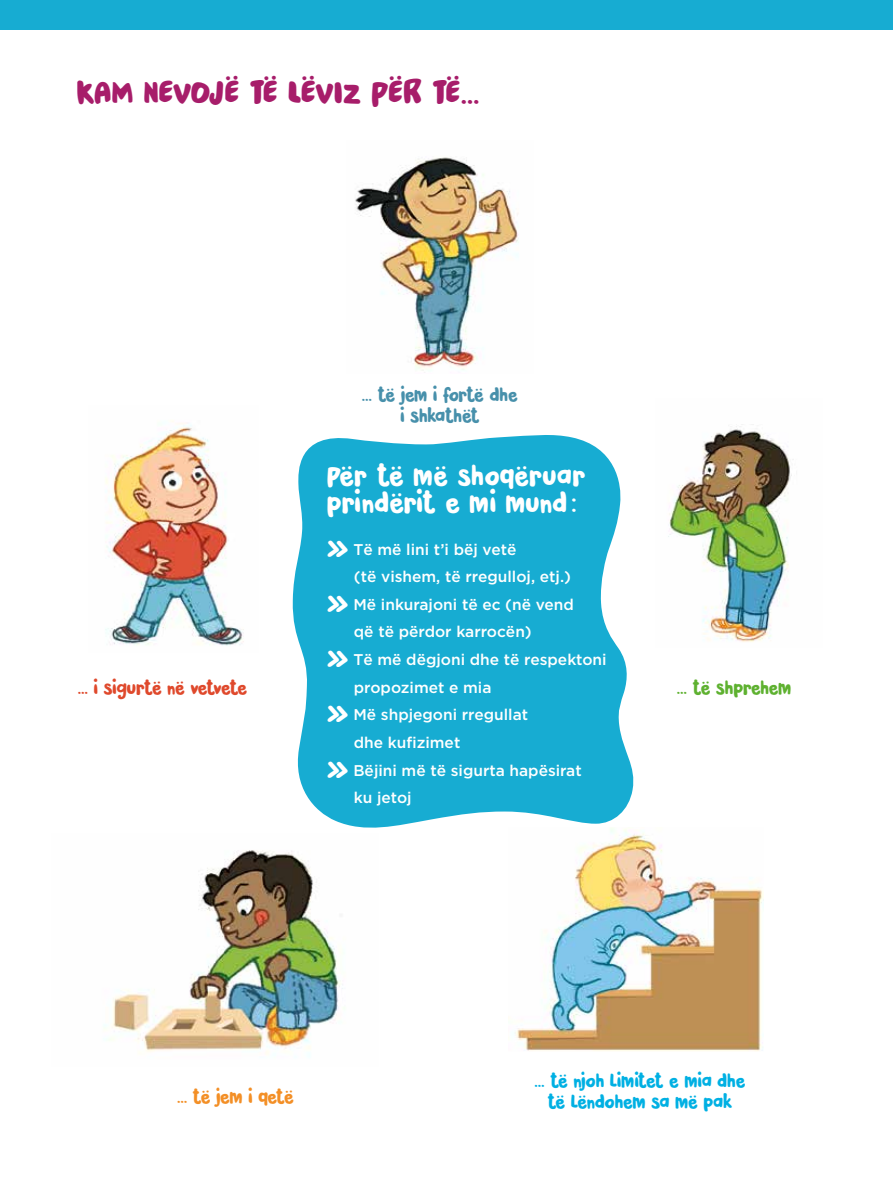
<style>
.page{position:relative;width:893px;height:1191px;background:#fff}
.page>*{position:absolute;margin:0;border:0;box-sizing:border-box;transform-origin:0 0}
.t1{font:33px "Pardesi";letter-spacing:-.03em;color:#a71d6a}
.t2{font:27px/27.6px "Pardesi";color:#fff}
.t3{font:18px/21px "Pardesi";letter-spacing:-.02em;color:#00b0e3;text-align:center}
.t4{font:18px/21px "Pardesi";letter-spacing:-.03em;color:#4790ab;text-align:center}
.t5{font:18px "Pardesi";letter-spacing:-.05em;color:#df492c}
.t6{font:18px "Pardesi";letter-spacing:-.025em;color:#5eb130}
.t7{font:18px "Pardesi";letter-spacing:-.045em;color:#f38f26}
.t8{font:500 15.45px "Gotham";color:#fff}
.s1{font-family:"Pardesi";font-weight:400;font-size:30px}
</style>
<div class="page">
<div style="left:0;top:0;width:893px;height:30px;background:#17acd2"></div>
<img style="left:508px;top:833px;width:255px;height:218px">
<img style="left:668px;top:424px;width:126px;height:218px">
<img style="left:355px;top:157px;width:164px;height:214px">
<img style="left:104px;top:850px;width:239px;height:207px">
<img style="left:105px;top:420px;width:139px;height:226px">
<svg style="left:292px;top:435px;width:342px;height:398px;fill:#17acd2"></svg>
<h1 class="t1" style="left:77px;top:68px;width:404px">KAM NEVOJË TË LËVIZ PËR TË…</h1>
<p class="t4" style="left:362px;top:384px;width:158px">… TË JEM I FORTË DHE<br>I SHKATHËT</p>
<h2 class="t2" style="left:327px;top:461px;width:260px">PËR TË MË SHOQËRUAR<br>PRINDËRIT E MI MUND :</h2>
<p class="t8" style="left:327px;top:540px;width:191px"><span class="s1">»</span> Të më lini t’i bëj vetë</p>
<p class="t8" style="left:354px;top:568px;width:219px">(të vishem, të rregulloj, etj.)</p>
<p class="t8" style="left:327px;top:595px;width:249px"><span class="s1">»</span> Më inkurajoni të ec (në vend</p>
<p class="t8" style="left:354px;top:623px;width:179px">që të përdor karrocën)</p>
<p class="t8" style="left:327px;top:651px;width:281px"><span class="s1">»</span> Të më dëgjoni dhe të respektoni</p>
<p class="t8" style="left:354px;top:678px;width:139px">propozimet e mia</p>
<p class="t8" style="left:327px;top:706px;width:203px"><span class="s1">»</span> Më shpjegoni rregullat</p>
<p class="t8" style="left:354px;top:733px;width:108px">dhe kufizimet</p>
<p class="t8" style="left:327px;top:761px;width:256px"><span class="s1">»</span> Bëjini më të sigurta hapësirat</p>
<p class="t8" style="left:354px;top:789px;width:59px">ku jetoj</p>
<p class="t5" style="left:78px;top:674px;width:171px">… I SIGURTË NË VETVETE</p>
<p class="t6" style="left:677px;top:675px;width:116px">… TË SHPREHEM</p>
<p class="t7" style="left:177px;top:1084px;width:118px">… TË JEM I QETË</p>
<p class="t3" style="left:534px;top:1069px;width:213px">… TË NJOH LIMITET E MIA DHE<br>TË LËNDOHEM SA MË PAK</p>
</div>
